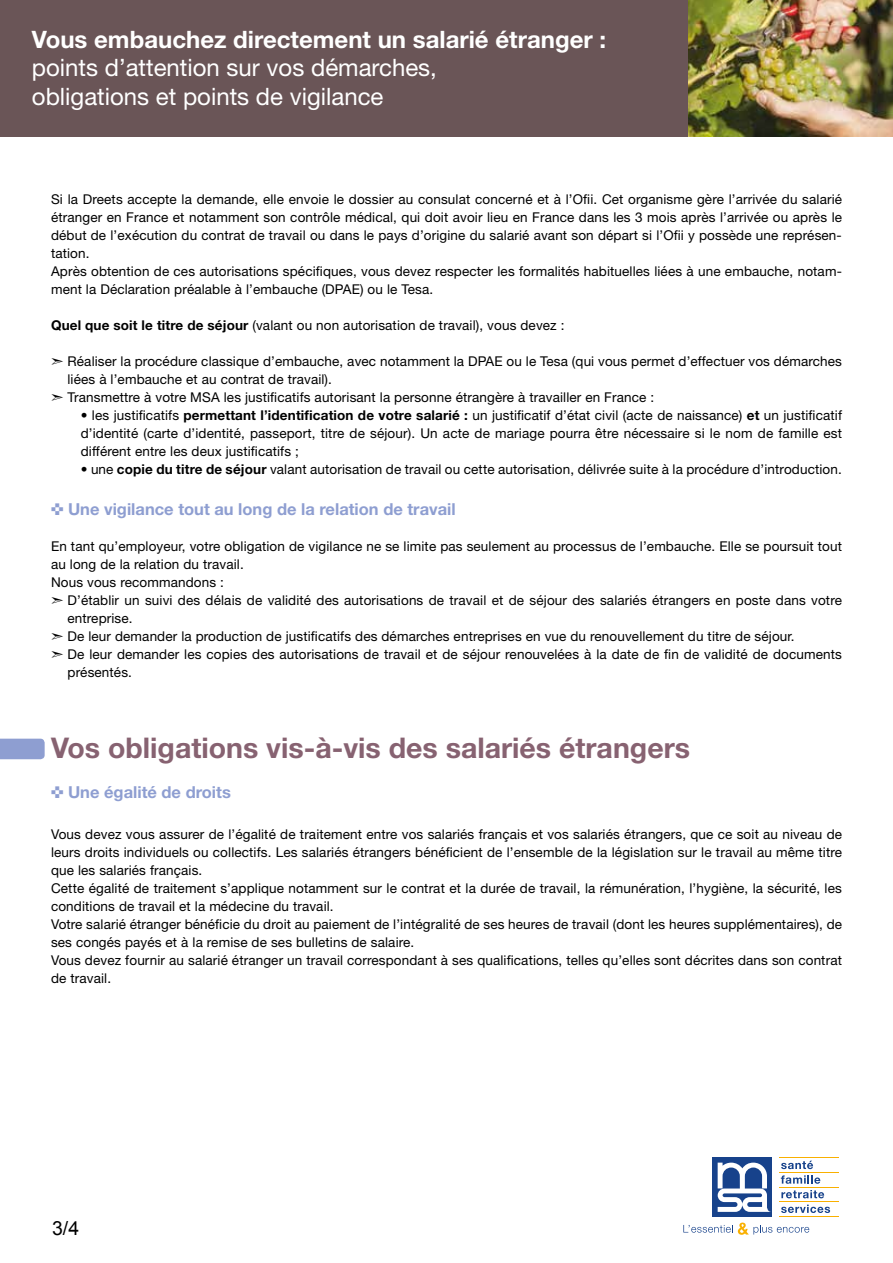
<style>
.page{position:relative;width:893px;height:1263px;background:#fff}
.page>*{position:absolute;margin:0;border:0;box-sizing:border-box;transform-origin:0 0}
.t1{font:700 28.5px "Helvetica Neue LT";color:#876271}
.t2{font:24px/28.8px "Helvetica Neue LT";color:#fff}
.t3{font:700 24px "Helvetica Neue LT";color:#fff}
.t4{font:19.5px "Arial";color:#000}
.t5{font:700 16.5px "Helvetica Neue LT";color:#8e9ed1}
.t6{font:13.5px/18px "Helvetica Neue LT";letter-spacing:.01em;color:#000}
.s1{font-weight:700}
</style>
<div class="page">
<div style="left:0;top:0;width:893px;height:136px;background:#6a5557"></div>
<svg style="left:781px;top:1161px;width:32px;height:8px"></svg>
<svg style="left:781px;top:1175px;width:39px;height:9px"></svg>
<svg style="left:781px;top:1190px;width:43px;height:8px"></svg>
<svg style="left:781px;top:1204px;width:49px;height:9px"></svg>
<hr style="left:780px;top:1157px;width:59px;height:1px;background:#f9b000">
<hr style="left:780px;top:1172px;width:59px;height:1px;background:#f9b000">
<hr style="left:780px;top:1187px;width:59px;height:1px;background:#f9b000">
<hr style="left:780px;top:1201px;width:59px;height:1px;background:#f9b000">
<hr style="left:780px;top:1216px;width:59px;height:1px;background:#f9b000">
<div style="left:713px;top:1157px;width:59px;height:60px;background:#17428b"></div>
<svg style="left:718px;top:1162px;width:53px;height:50px"></svg>
<svg style="left:683px;top:1222px;width:126px;height:13px"></svg>
<svg style="left:0;top:739px;width:45px;height:20px"></svg>
<img style="left:689px;top:0;width:204px;height:136px">
<h2 class="t3" style="left:32px;top:24px;width:576px">Vous embauchez directement un salarié étranger :</h2>
<h2 class="t2" style="left:32px;top:53px;width:407px">points d’attention sur vos démarches, obligations et points de vigilance</h2>
<p class="t6" style="left:51px;top:190px;width:792px">Si la Dreets accepte la demande, elle envoie le dossier au consulat concerné et à l’Ofii. Cet organisme gère l’arrivée du salarié étranger en France et notamment son contrôle médical, qui doit avoir lieu en France dans les 3 mois après l’arrivée ou après le début de l’exécution du contrat de travail ou dans le pays d’origine du salarié avant son départ si l’Ofii y possède une représen&shy;tation.<br>Après obtention de ces autorisations spécifiques, vous devez respecter les formalités habituelles liées à une embauche, notam&shy;ment la Déclaration préalable à l’embauche (DPAE) ou le Tesa.</p>
<p class="t6" style="left:51px;top:316px;width:515px"><span class="s1">Quel que soit le titre de séjour</span> (valant ou non autorisation de travail), vous devez :</p>
<p class="t6" style="left:51px;top:352px;width:792px">➣ Réaliser la procédure classique d’embauche, avec notamment la DPAE ou le Tesa (qui vous permet d’effectuer vos démarches</p>
<p class="t6" style="left:68px;top:370px;width:266px">liées à l’embauche et au contrat de travail).</p>
<p class="t6" style="left:51px;top:388px;width:605px">➣ Transmettre à votre MSA les justificatifs autorisant la personne étrangère à travailler en France :</p>
<p class="t6" style="left:81px;top:406px;width:763px;text-align:justify">• les justificatifs <span class="s1">permettant l’identification de votre salarié :</span> un justificatif d’état civil (acte de naissance) <span class="s1">et</span> un justificatif d’identité (carte d’identité, passeport, titre de séjour). Un acte de mariage pourra être nécessaire si le nom de famille est différent entre les deux justificatifs ;</p>
<p class="t6" style="left:81px;top:460px;width:763px">• une <span class="s1">copie du titre de séjour</span> valant autorisation de travail ou cette autorisation, délivrée suite à la procédure d’introduction.</p>
<p class="t5" style="left:51px;top:498px;width:406px">✜ Une vigilance tout au long de la relation de travail</p>
<p class="t6" style="left:51px;top:537px;width:792px">En tant qu’employeur, votre obligation de vigilance ne se limite pas seulement au processus de l’embauche. Elle se poursuit tout</p>
<p class="t6" style="left:51px;top:555px;width:194px">au long de la relation du travail.</p>
<p class="t6" style="left:51px;top:573px;width:174px">Nous vous recommandons :</p>
<p class="t6" style="left:51px;top:591px;width:792px">➣ D’établir un suivi des délais de validité des autorisations de travail et de séjour des salariés étrangers en poste dans votre</p>
<p class="t6" style="left:68px;top:609px;width:67px">entreprise.</p>
<p class="t6" style="left:51px;top:627px;width:745px">➣ De leur demander la production de justificatifs des démarches entreprises en vue du renouvellement du titre de séjour.</p>
<p class="t6" style="left:51px;top:645px;width:792px">➣ De leur demander les copies des autorisations de travail et de séjour renouvelées à la date de fin de validité de documents</p>
<p class="t6" style="left:68px;top:663px;width:66px">présentés.</p>
<h1 class="t1" style="left:51px;top:730px;width:641px">Vos obligations vis-à-vis des salariés étrangers</h1>
<p class="t5" style="left:51px;top:782px;width:181px">✜ Une égalité de droits</p>
<p class="t6" style="left:51px;top:825px;width:792px">Vous devez vous assurer de l’égalité de traitement entre vos salariés français et vos salariés étrangers, que ce soit au niveau de leurs droits individuels ou collectifs. Les salariés étrangers bénéficient de l’ensemble de la législation sur le travail au même titre que les salariés français.<br>Cette égalité de traitement s’applique notamment sur le contrat et la durée de travail, la rémunération, l’hygiène, la sécurité, les conditions de travail et la médecine du travail.<br>Votre salarié étranger bénéficie du droit au paiement de l’intégralité de ses heures de travail (dont les heures supplémentaires), de ses congés payés et à la remise de ses bulletins de salaire.<br>Vous devez fournir au salarié étranger un travail correspondant à ses qualifications, telles qu’elles sont décrites dans son contrat de travail.</p>
<h3 class="t4" style="left:52px;top:1215px;width:29px">3/4</h3>
</div>
